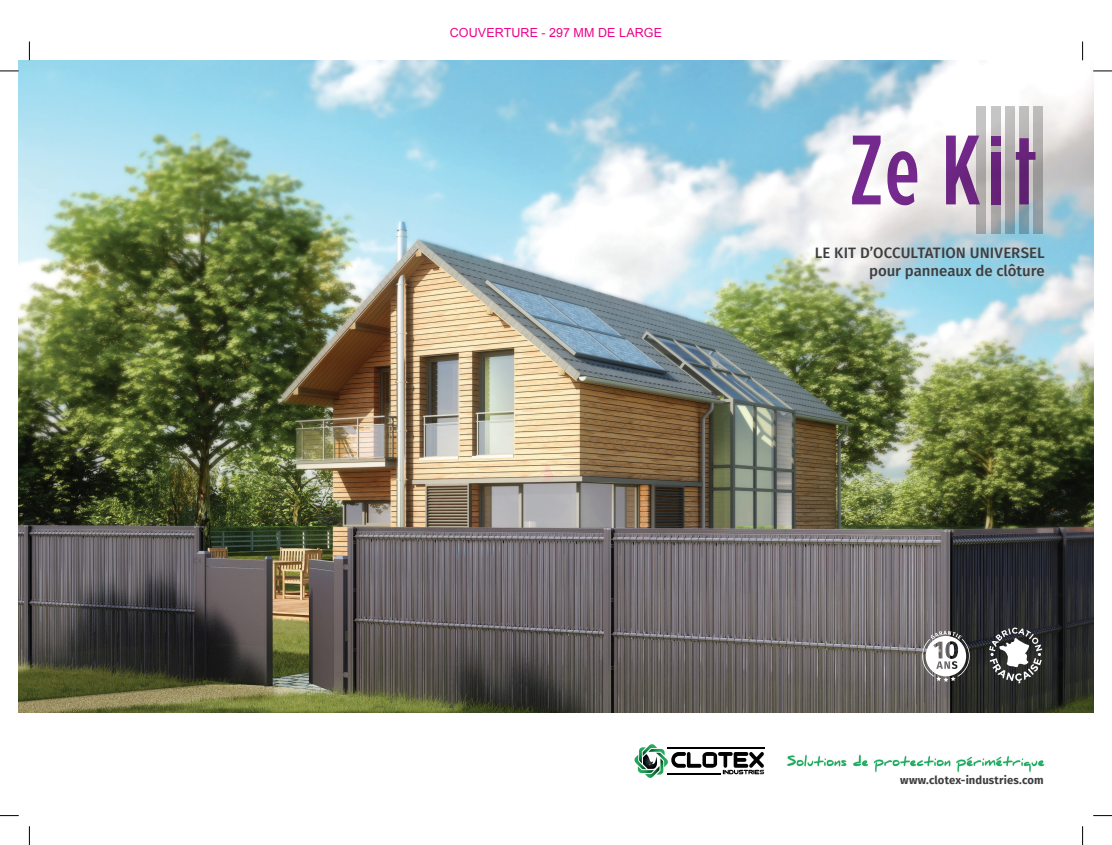
<style>
.page{position:relative;width:1112px;height:845px;background:#fff}
.page>*{position:absolute;margin:0;border:0;box-sizing:border-box;transform-origin:0 0}
.t1{font:500 15px/17.5px "Fira Sans";color:#3e3e3f;text-align:right}
.t2{font:12.5px "Arial";letter-spacing:.01em;color:#ed028c}
.t3{font:700 11.25px "Fira Sans";letter-spacing:.01em;color:#3e3e3f}
</style>
<div class="page">
<img style="left:19px;top:60px;width:1073px;height:652px">
<img style="left:667px;top:773px;width:53px;height:1px">
<img style="left:671px;top:752px;width:92px;height:15px">
<img style="left:667px;top:747px;width:97px;height:1px">
<img style="left:639px;top:747px;width:3px;height:7px">
<img style="left:657px;top:748px;width:7px;height:4px">
<img style="left:659px;top:767px;width:4px;height:7px">
<img style="left:637px;top:769px;width:7px;height:3px">
<img style="left:657px;top:752px;width:10px;height:15px">
<img style="left:642px;top:744px;width:15px;height:10px">
<img style="left:634px;top:754px;width:10px;height:15px">
<img style="left:644px;top:765px;width:15px;height:12px">
<img style="left:643px;top:754px;width:14px;height:14px">
<svg style="left:722px;top:769px;width:41px;height:5px"></svg>
<img style="left:787px;top:754px;width:258px;height:19px">
<svg style="left:988px;top:627px;width:53px;height:56px"></svg>
<svg style="left:921px;top:630px;width:48px;height:51px"></svg>
<svg style="left:1004px;top:106px;width:10px;height:128px"></svg>
<svg style="left:1019px;top:106px;width:9px;height:128px"></svg>
<svg style="left:990px;top:106px;width:9px;height:128px"></svg>
<svg style="left:976px;top:106px;width:9px;height:128px"></svg>
<svg style="left:1033px;top:106px;width:9px;height:128px"></svg>
<svg style="left:851px;top:135px;width:29px;height:69px"></svg>
<svg style="left:887px;top:151px;width:30px;height:54px"></svg>
<svg style="left:945px;top:135px;width:34px;height:69px;background:#9b6ea7"></svg>
<div style="left:990px;top:152px;width:9px;height:52px;background:#662377"></div>
<div style="left:990px;top:135px;width:9px;height:10px;background:#6e2684"></div>
<svg style="left:1015px;top:138px;width:20px;height:66px"></svg>
<svg style="left:0;top:70px;width:19px;height:2px"></svg>
<svg style="left:1093px;top:70px;width:18px;height:2px"></svg>
<svg style="left:0;top:815px;width:19px;height:1px"></svg>
<svg style="left:1093px;top:815px;width:18px;height:1px"></svg>
<svg style="left:29px;top:41px;width:1px;height:19px"></svg>
<svg style="left:29px;top:826px;width:1px;height:18px"></svg>
<svg style="left:1082px;top:41px;width:1px;height:19px"></svg>
<svg style="left:1082px;top:826px;width:1px;height:18px"></svg>
<p class="t2" style="left:449px;top:24px;width:214px">COUVERTURE - 297 MM DE LARGE</p>
<p class="t1" style="left:814px;top:245px;width:231px">LE KIT D’OCCULTATION UNIVERSEL pour panneaux de clôture</p>
<p class="t3" style="left:899px;top:771px;width:145px">www.clotex-industries.com</p>
</div>
